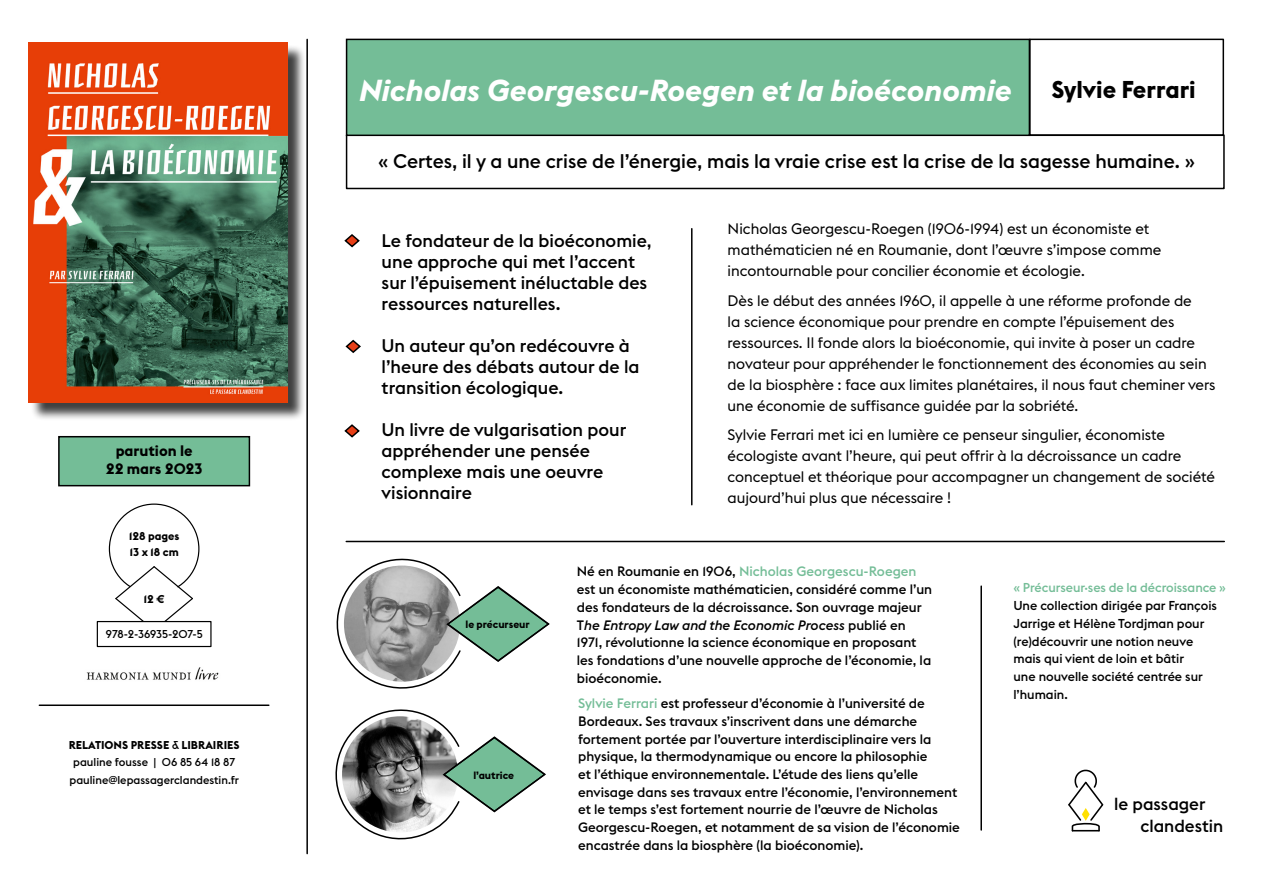
<style>
.page{position:relative;width:1263px;height:893px;background:#fff}
.page>*{position:absolute;margin:0;border:0;box-sizing:border-box;transform-origin:0 0}
.t1{font:italic 700 30px "Euclid Flex";color:#fff}
.t2{font:700 24px "Euclid Flex";color:#000}
.t3{font:500 19.5px "Euclid Flex";color:#000}
.t4{font:500 18px/21px "Euclid Flex";color:#000}
.t5{font:500 17.25px/21.5px "Euclid Flex";color:#000}
.t6{font:15px/21px "Euclid Flex";color:#000}
.t7{font:700 15px/18px "Euclid Flex";color:#000;text-align:center}
.t8{font:500 13.5px/17.7px "Euclid Flex";color:#000}
.t9{font:500 12.75px/17.7px "Euclid Flex";color:#000}
.t10{font:500 12.75px "Euclid Flex";letter-spacing:-.005em;color:#74bd97}
.t11{font:500 11.25px/17.7px "Euclid Flex";color:#000;text-align:center}
.t12{font:700 11.25px/15.3px "Euclid Flex";color:#000}
.t13{font:700 10.5px "Euclid Flex";color:#000}
.s1{font-weight:700}
.s2{color:#74bd97}
.s3{font-style:italic}
</style>
<div class="page">
<div style="left:1029px;top:39px;width:195px;height:97px;border:2px solid #000"></div>
<div style="left:346px;top:134px;width:879px;height:55px;border:2px solid #000"></div>
<div style="left:59px;top:437px;width:190px;height:49px;background:#74bd97"></div>
<div style="left:58px;top:436px;width:192px;height:50px;border:2px solid #000"></div>
<svg style="left:114px;top:566px;width:80px;height:55px"></svg>
<hr style="left:306px;top:39px;width:2px;height:815px;background:#000">
<hr style="left:691px;top:229px;width:1px;height:276px;background:#000">
<div style="left:347px;top:39px;width:682px;height:96px;background:#74bd97"></div>
<div style="left:346px;top:39px;width:684px;height:97px;border:2px solid #000"></div>
<hr style="left:346px;top:541px;width:878px;height:1px;background:#000">
<hr style="left:980px;top:586px;width:2px;height:244px;background:#000">
<hr style="left:39px;top:704px;width:230px;height:2px;background:#000">
<div style="left:97px;top:621px;width:115px;height:26px;border:1px solid #000"></div>
<svg style="left:344px;top:234px;width:16px;height:14px"></svg>
<svg style="left:345px;top:339px;width:16px;height:14px"></svg>
<svg style="left:1068px;top:769px;width:36px;height:63px"></svg>
<div style="left:30px;top:45px;width:276px;height:376px;background:#000;opacity:.75"></div>
<img style="left:28px;top:43px;width:259px;height:360px">
<svg style="left:335px;top:558px;width:215px;height:282px"></svg>
<img style="left:86px;top:667px;width:133px;height:13px">
<svg style="left:344px;top:424px;width:16px;height:14px"></svg>
<p class="t7" style="left:106px;top:442px;width:98px">parution le<br>22 mars 2023</p>
<p class="t12" style="left:129px;top:529px;width:52px">128 pages<br>13 x 18 cm</p>
<p class="t12" style="left:144px;top:591px;width:22px">12 €</p>
<p class="t11" style="left:106px;top:625px;width:99px">978-2-36935-207-5</p>
<p class="t11" style="left:69px;top:736px;width:172px"><span class="s1">RELATIONS PRESSE</span> &amp; <span class="s1">LIBRAIRIES </span>pauline fousse | 06 85 64 18 87 pauline@lepassagerclandestin.fr</p>
<h1 class="t1" style="left:359px;top:73px;width:654px">Nicholas Georgescu-Roegen et la bioéconomie</h1>
<h2 class="t2" style="left:1051px;top:76px;width:146px">Sylvie Ferrari</h2>
<h3 class="t3" style="left:378px;top:149px;width:818px">« Certes, il y a une crise de l’énergie, mais la vraie crise est la crise de la sagesse humaine. »</h3>
<h3 class="t4" style="left:382px;top:230px;width:272px">Le fondateur de la bioéconomie, une approche qui met l’accent sur l’épuisement inéluctable des ressources naturelles.</h3>
<h3 class="t4" style="left:382px;top:335px;width:259px">Un auteur qu’on redécouvre à l’heure des débats autour de la transition écologique.</h3>
<h3 class="t4" style="left:382px;top:419px;width:246px">Un livre de vulgarisation pour appréhender une pensée complexe mais une oeuvre visionnaire</h3>
<p class="t6" style="left:728px;top:219px;width:435px">Nicholas Georgescu-Roegen (1906-1994) est un économiste et mathématicien né en Roumanie, dont l’œuvre s’impose comme incontournable pour concilier économie et écologie.</p>
<p class="t6" style="left:728px;top:290px;width:489px">Dès le début des années 1960, il appelle à une réforme profonde de<br>la science économique pour prendre en compte l’épuisement des ressources. Il fonde alors la bioéconomie, qui invite à poser un cadre novateur pour appréhender le fonctionnement des économies au sein de la biosphère : face aux limites planétaires, il nous faut cheminer vers une économie de suffisance guidée par la sobriété.</p>
<p class="t6" style="left:728px;top:425px;width:489px">Sylvie Ferrari met ici en lumière ce penseur singulier, économiste écologiste avant l’heure, qui peut offrir à la décroissance un cadre conceptuel et théorique pour accompagner un changement de société aujourd’hui plus que nécessaire !</p>
<p class="t13" style="left:465px;top:618px;width:66px">le précurseur</p>
<p class="t13" style="left:473px;top:769px;width:42px">l’autrice</p>
<p class="t8" style="left:577px;top:563px;width:357px">Né en Roumanie en 1906, <span class="s2">Nicholas Georgescu-Roegen </span>est un économiste mathématicien, considéré comme l’un des fondateurs de la décroissance. Son ouvrage majeur T<span class="s3">he Entropy Law and the Economic Process</span> publié en 1971, révolutionne la science économique en proposant les fondations d’une nouvelle approche de l’économie, la bioéconomie.</p>
<p class="t8" style="left:578px;top:695px;width:383px"><span class="s2">Sylvie Ferrari</span> est professeur d’économie à l’université de Bordeaux. Ses travaux s’inscrivent dans une démarche fortement portée par l’ouverture interdisciplinaire vers la physique, la thermodynamique ou encore la philosophie<br>et l’éthique environnementale. L’étude des liens qu’elle envisage dans ses travaux entre l’économie, l’environnement et le temps s’est fortement nourrie de l’œuvre de Nicholas Georgescu-Roegen, et notamment de sa vision de l’économie encastrée dans la biosphère (la bioéconomie).</p>
<p class="t10" style="left:1013px;top:581px;width:214px">« Précurseur·ses de la décroissance »</p>
<p class="t9" style="left:1013px;top:597px;width:205px">Une collection dirigée par François<br>Jarrige et Hélène Tordjman pour (re)découvrir une notion neuve mais qui vient de loin et bâtir<br>une nouvelle société centrée sur l’humain.</p>
<p class="t5" style="left:1140px;top:793px;width:84px;text-indent:-26px">le passager clandestin</p>
</div>
